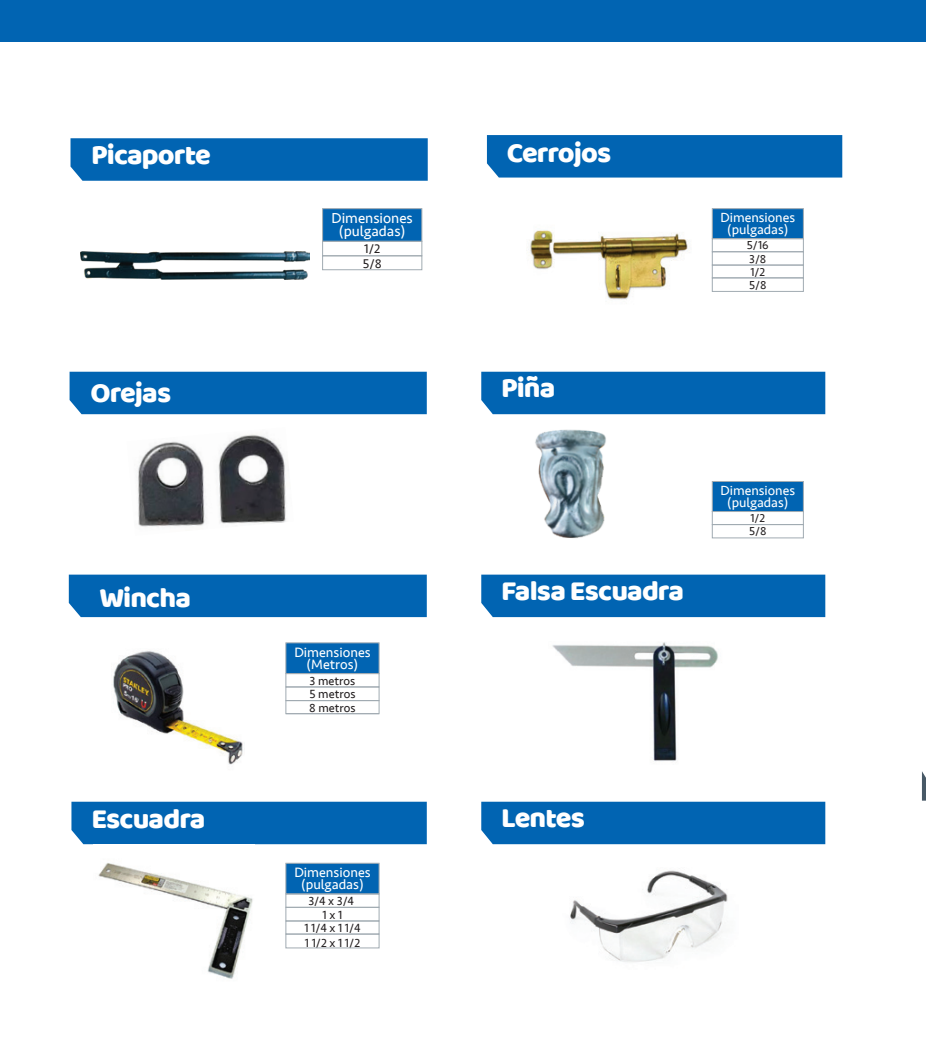
<style>
.page{position:relative;width:926px;height:1053px;background:#fff}
.page>*{position:absolute;margin:0;border:0;box-sizing:border-box;transform-origin:0 0}
.t1{font:28.75px "Baloo";letter-spacing:-.03em;color:#fff}
.t2{font:14.88px/13px "Seravek";color:#fff;text-align:center}
.t3{font:13.88px/12.1px "Seravek";color:#fff;text-align:center}
.t4{font:13.62px/11.9px "Seravek";color:#fff;text-align:center}
.t5{font:13px "Seravek";color:#231f20}
.t6{font:12.12px/13.9px "Seravek";color:#231f20;text-align:justify}
.t7{font:11.88px/13.4px "Seravek";color:#231f20}
</style>
<div class="page">
<svg style="left:922px;top:771px;width:4px;height:29px"></svg>
<div style="left:70px;top:372px;width:357px;height:42px;background:#0164b2"></div>
<div style="left:69px;top:574px;width:358px;height:43px;background:#0164b2"></div>
<div style="left:712px;top:208px;width:92px;height:31px;background:#0164b2;border:1px solid #a1abb2"></div>
<div style="left:712px;top:238px;width:92px;height:14px;border:1px solid #a1abb2"></div>
<div style="left:712px;top:251px;width:92px;height:14px;border:1px solid #a1abb2"></div>
<div style="left:712px;top:264px;width:92px;height:14px;border:1px solid #a1abb2"></div>
<div style="left:712px;top:277px;width:92px;height:15px;border:1px solid #a1abb2"></div>
<div style="left:712px;top:481px;width:92px;height:31px;background:#0164b2;border:1px solid #a1abb2"></div>
<div style="left:712px;top:511px;width:92px;height:14px;border:1px solid #a1abb2"></div>
<div style="left:712px;top:524px;width:92px;height:14px;border:1px solid #a1abb2"></div>
<div style="left:71px;top:138px;width:357px;height:43px;background:#0164b2"></div>
<div style="left:285px;top:642px;width:95px;height:32px;background:#0164b2;border:1px solid #a1abb2"></div>
<div style="left:285px;top:673px;width:95px;height:14px;border:1px solid #a1abb2"></div>
<div style="left:285px;top:686px;width:95px;height:15px;border:1px solid #a1abb2"></div>
<div style="left:285px;top:700px;width:95px;height:14px;border:1px solid #a1abb2"></div>
<hr style="left:286px;top:713px;width:93px;height:1px;background:#a1abb2">
<div style="left:285px;top:862px;width:95px;height:32px;background:#0164b2;border:1px solid #a1abb2"></div>
<div style="left:285px;top:893px;width:95px;height:14px;border:1px solid #a1abb2"></div>
<div style="left:285px;top:906px;width:95px;height:15px;border:1px solid #a1abb2"></div>
<div style="left:285px;top:920px;width:95px;height:14px;border:1px solid #a1abb2"></div>
<div style="left:285px;top:933px;width:95px;height:15px;border:1px solid #a1abb2"></div>
<div style="left:322px;top:208px;width:100px;height:34px;background:#0164b2;border:1px solid #a1abb2"></div>
<div style="left:322px;top:241px;width:100px;height:15px;border:1px solid #a1abb2"></div>
<div style="left:322px;top:255px;width:100px;height:15px;border:1px solid #a1abb2"></div>
<div style="left:487px;top:135px;width:355px;height:42px;background:#0164b2"></div>
<div style="left:71px;top:801px;width:356px;height:43px;background:#0164b2"></div>
<div style="left:481px;top:801px;width:344px;height:43px;background:#0164b2"></div>
<div style="left:481px;top:574px;width:344px;height:43px;background:#0164b2"></div>
<div style="left:481px;top:372px;width:344px;height:42px;background:#0164b2"></div>
<img style="left:527px;top:230px;width:161px;height:70px">
<img style="left:81px;top:251px;width:228px;height:28px">
<img style="left:535px;top:429px;width:71px;height:109px">
<img style="left:113px;top:651px;width:130px;height:114px">
<img style="left:98px;top:863px;width:155px;height:116px">
<img style="left:552px;top:642px;width:166px;height:119px">
<img style="left:570px;top:870px;width:158px;height:92px">
<img style="left:137px;top:434px;width:149px;height:93px">
<div style="left:1px;top:0;width:925px;height:42px;background:#0164b2"></div>
<p class="t1" style="left:91px;top:137px;width:121px">Picaporte</p>
<p class="t1" style="left:507px;top:135px;width:106px">Cerrojos</p>
<p class="t2" style="left:332px;top:212px;width:83px">Dimensiones (pulgadas)</p>
<p class="t5" style="left:364px;top:239px;width:18px">1/2</p>
<p class="t5" style="left:363px;top:253px;width:20px">5/8</p>
<p class="t1" style="left:90px;top:375px;width:82px">Orejas</p>
<p class="t1" style="left:501px;top:370px;width:56px">Piña</p>
<p class="t1" style="left:99px;top:580px;width:93px">Wincha</p>
<p class="t1" style="left:501px;top:573px;width:184px">Falsa Escuadra</p>
<p class="t3" style="left:294px;top:646px;width:78px">Dimensiones (Metros)</p>
<p class="t6" style="left:309px;top:673px;width:48px">3 metros 5 metros 8 metros</p>
<p class="t1" style="left:91px;top:801px;width:116px">Escuadra</p>
<p class="t1" style="left:501px;top:800px;width:85px">Lentes</p>
<p class="t3" style="left:294px;top:866px;width:78px">Dimensiones (pulgadas)</p>
<p class="t6" style="left:304px;top:893px;width:58px;text-align:center">3/4 x 3/4<br>1 x 1<br>1 1/4 x 1 1/4<br>1 1/2 x 1 1/2</p>
<p class="t4" style="left:720px;top:212px;width:76px">Dimensiones (pulgadas)</p>
<p class="t7" style="left:747px;top:238px;width:23px">5/16<br>3/8</p>
<p class="t7" style="left:749px;top:265px;width:19px">1/2<br>5/8</p>
<p class="t4" style="left:720px;top:484px;width:76px">Dimensiones (pulgadas)</p>
<p class="t7" style="left:749px;top:511px;width:19px">1/2<br>5/8</p>
</div>
